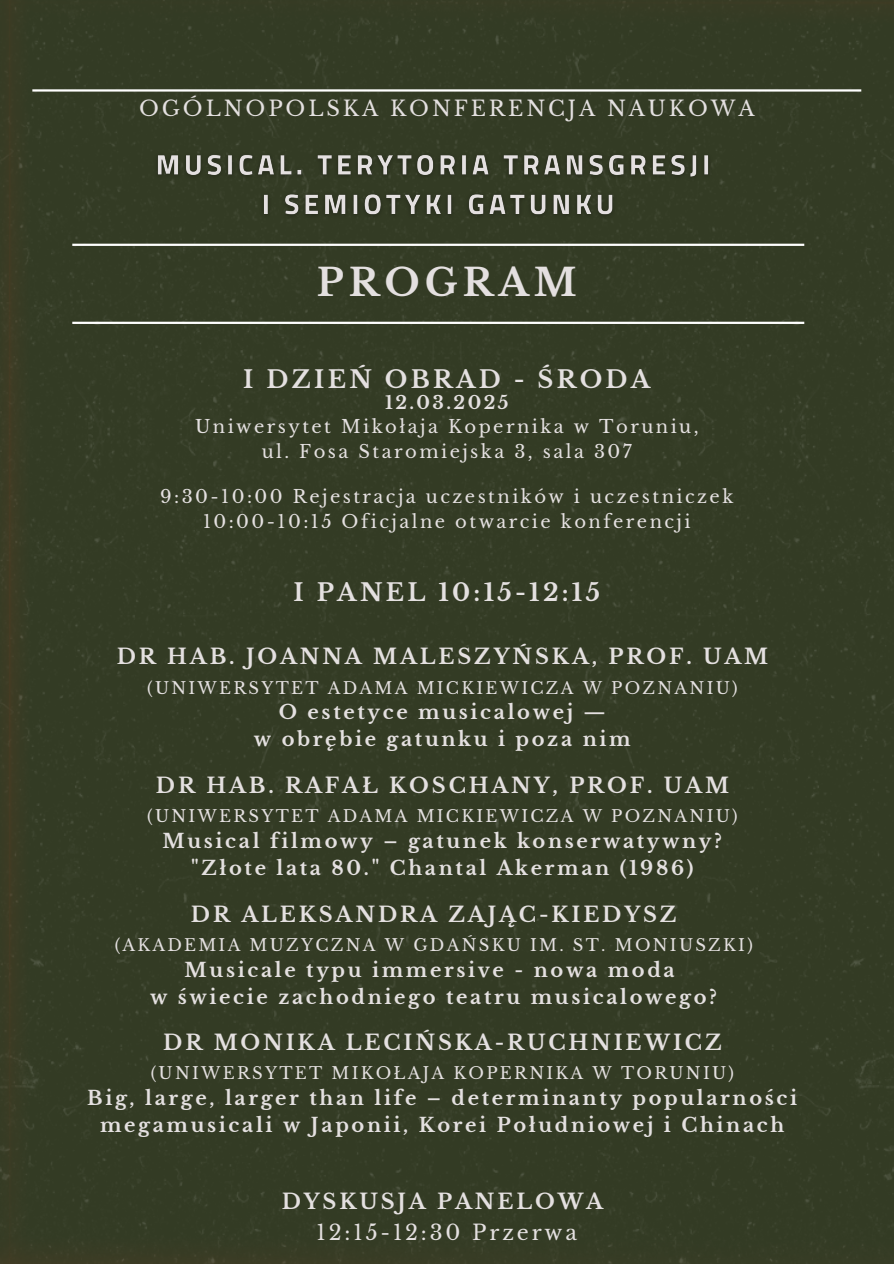
<style>
.page{position:relative;width:894px;height:1264px;background:#fff}
.page>*{position:absolute;margin:0;border:0;box-sizing:border-box;transform-origin:0 0}
.t1{font:700 37.5px "Libre Baskerville";letter-spacing:.135em;color:#e4e0e0}
.t2{font:700 24px "Libre Baskerville";letter-spacing:.135em;color:#e4e0e0}
.t3{font:700 21px "Libre Baskerville";letter-spacing:.135em;color:#e4e0e0}
.t4{font:21px "Libre Baskerville";letter-spacing:.135em;color:#e4e0e0}
.t5{font:700 19.5px/27px "Libre Baskerville";letter-spacing:.135em;color:#e4e0e0;text-align:center}
.t6{font:18px "Libre Baskerville";letter-spacing:.135em;color:#e4e0e0}
.t7{font:700 18px "Libre Baskerville";letter-spacing:.135em;color:#e4e0e0}
.t8{font:16.5px "Libre Baskerville";letter-spacing:.135em;color:#e4e0e0}
</style>
<div class="page">
<div style="left:0;top:0;width:893px;height:1263px;background:#333b24"></div>
<hr style="left:32px;top:89px;width:829px;height:3px;background:#fff">
<img style="left:149px;top:141px;width:576px;height:85px">
<hr style="left:72px;top:244px;width:732px;height:2px;background:#fff">
<hr style="left:72px;top:322px;width:732px;height:2px;background:#fff">
<p class="t4" style="left:139px;top:96px;width:616px">OGÓLNOPOLSKA KONFERENCJA NAUKOWA</p>
<p class="t1" style="left:316px;top:260px;width:262px">PROGRAM</p>
<h5 class="t2" style="left:243px;top:364px;width:408px">I DZIEŃ OBRAD - ŚRODA</h5>
<p class="t7" style="left:385px;top:391px;width:125px">12.03.2025</p>
<h1 class="t6" style="left:195px;top:416px;width:505px">Uniwersytet Mikołaja Kopernika w Toruniu,</h1>
<p class="t6" style="left:261px;top:440px;width:371px">ul. Fosa Staromiejska 3, sala 307</p>
<h3 class="t6" style="left:160px;top:485px;width:574px">9:30-10:00 Rejestracja uczestników i uczestniczek</h3>
<p class="t6" style="left:203px;top:510px;width:489px">10:00-10:15 Oficjalne otwarcie konferencji</p>
<p class="t2" style="left:293px;top:578px;width:308px">I PANEL 10:15-12:15</p>
<p class="t3" style="left:117px;top:644px;width:652px">DR HAB. JOANNA MALESZYŃSKA, PROF. UAM</p>
<p class="t8" style="left:147px;top:677px;width:591px">(UNIWERSYTET ADAMA MICKIEWICZA W POZNANIU)</p>
<p class="t5" style="left:279px;top:699px;width:328px">O estetyce musicalowej —</p>
<h3 class="t5" style="left:254px;top:726px;width:378px">w obrębie gatunku i poza nim</h3>
<h4 class="t3" style="left:156px;top:772px;width:574px">DR HAB. RAFAŁ KOSCHANY, PROF. UAM</h4>
<p class="t8" style="left:147px;top:806px;width:591px">(UNIWERSYTET ADAMA MICKIEWICZA W POZNANIU)</p>
<p class="t5" style="left:162px;top:827px;width:560px">Musical filmowy – gatunek konserwatywny?</p>
<p class="t5" style="left:191px;top:854px;width:503px">"Złote lata 80." Chantal Akerman (1986)</p>
<h4 class="t3" style="left:191px;top:901px;width:487px">DR ALEKSANDRA ZAJĄC-KIEDYSZ</h4>
<p class="t8" style="left:115px;top:934px;width:639px">(AKADEMIA MUZYCZNA W GDAŃSKU IM. ST. MONIUSZKI)</p>
<p class="t5" style="left:185px;top:956px;width:491px">Musicale typu immersive - nowa moda</p>
<p class="t5" style="left:150px;top:983px;width:568px">w świecie zachodniego teatru musicalowego?</p>
<p class="t3" style="left:163px;top:1029px;width:560px">DR MONIKA LECIŃSKA-RUCHNIEWICZ</p>
<p class="t8" style="left:151px;top:1063px;width:584px">(UNIWERSYTET MIKOŁAJA KOPERNIKA W TORUNIU)</p>
<p class="t5" style="left:87px;top:1084px;width:711px">Big, large, larger than life – determinanty popularności megamusicali w Japonii, Korei Południowej i Chinach</p>
<h4 class="t3" style="left:282px;top:1188px;width:323px">DYSKUSJA PANELOWA</h4>
<p class="t4" style="left:316px;top:1219px;width:262px">12:15-12:30 Przerwa</p>
</div>
